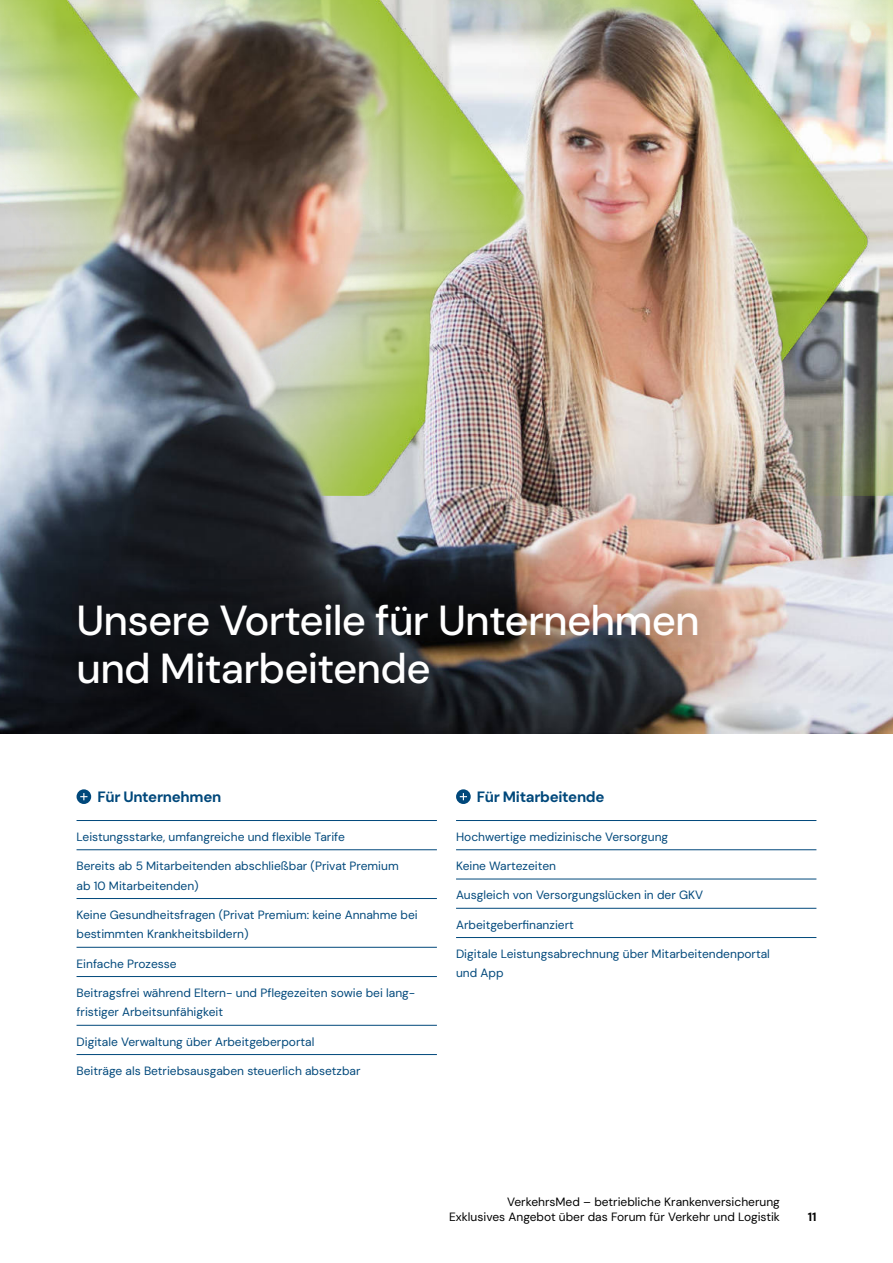
<style>
.page{position:relative;width:893px;height:1263px;background:#fff}
.page>*{position:absolute;margin:0;border:0;box-sizing:border-box;transform-origin:0 0}
.t1{font:500 42px/48px "DM Sans";letter-spacing:-.02em;color:#fff}
.t2{font:700 15px "DM Sans";letter-spacing:-.02em;color:#00487b}
.t3{font:12px/19.5px "DM Sans";color:#00487b}
.t4{font:12px/15px "DM Sans";color:#000;text-align:right}
.t5{font:700 12px "DM Sans";color:#000}
</style>
<div class="page">
<img style="left:0;top:496px;width:893px;height:237px">
<hr style="left:77px;top:820px;width:360px;height:1px;background:#00487b">
<hr style="left:77px;top:849px;width:360px;height:1px;background:#00487b">
<hr style="left:77px;top:898px;width:360px;height:1px;background:#00487b">
<hr style="left:77px;top:947px;width:360px;height:1px;background:#00487b">
<hr style="left:77px;top:976px;width:360px;height:1px;background:#00487b">
<hr style="left:77px;top:1025px;width:360px;height:1px;background:#00487b">
<hr style="left:77px;top:1054px;width:360px;height:1px;background:#00487b">
<div style="left:77px;top:789px;width:14px;height:15px;background:#00487b;border-radius:50%"></div>
<svg style="left:80px;top:793px;width:7px;height:7px"></svg>
<hr style="left:456px;top:820px;width:360px;height:1px;background:#00487b">
<hr style="left:456px;top:849px;width:360px;height:1px;background:#00487b">
<hr style="left:456px;top:879px;width:360px;height:1px;background:#00487b">
<hr style="left:456px;top:908px;width:360px;height:1px;background:#00487b">
<hr style="left:456px;top:937px;width:360px;height:1px;background:#00487b">
<svg style="left:456px;top:789px;width:15px;height:15px"></svg>
<svg style="left:460px;top:793px;width:7px;height:7px"></svg>
<img style="left:0;top:0;width:893px;height:496px">
<svg style="left:33px;top:561px;width:710px;height:168px;background:#393333"></svg>
<h1 class="t1" style="left:77px;top:596px;width:625px">Unsere Vorteile für Unternehmen und Mitarbeitende</h1>
<p class="t2" style="left:97px;top:788px;width:125px">Für Unternehmen</p>
<p class="t3" style="left:77px;top:827px;width:270px">Leistungsstarke, umfangreiche und flexible Tarife</p>
<p class="t3" style="left:77px;top:856px;width:324px">Bereits ab 5 Mitarbeitenden abschließbar (Privat Premium ab 10 Mitarbeitenden)</p>
<p class="t3" style="left:77px;top:905px;width:343px">Keine Gesundheitsfragen (Privat Premium: keine Annahme bei bestimmten Krankheitsbildern)</p>
<p class="t3" style="left:77px;top:954px;width:102px">Einfache Prozesse</p>
<p class="t3" style="left:77px;top:983px;width:340px">Beitragsfrei während Eltern- und Pflegezeiten sowie bei lang&shy;fristiger Arbeitsunfähigkeit</p>
<p class="t3" style="left:77px;top:1032px;width:239px">Digitale Verwaltung über Arbeitgeberportal</p>
<p class="t3" style="left:77px;top:1061px;width:285px">Beiträge als Betriebsausgaben steuerlich absetzbar</p>
<p class="t2" style="left:477px;top:788px;width:129px">Für Mitarbeitende</p>
<p class="t3" style="left:456px;top:827px;width:214px">Hochwertige medizinische Versorgung</p>
<p class="t3" style="left:456px;top:856px;width:101px">Keine Wartezeiten</p>
<p class="t3" style="left:456px;top:886px;width:249px">Ausgleich von Versorgungslücken in der GKV</p>
<p class="t3" style="left:456px;top:915px;width:119px">Arbeitgeberfinanziert</p>
<p class="t3" style="left:456px;top:944px;width:315px">Digitale Leistungsabrechnung über Mitarbeitendenportal und App</p>
<p class="t4" style="left:449px;top:1195px;width:332px">VerkehrsMed – betriebliche Krankenversicherung<br>Exklusives Angebot über das Forum für Verkehr und Logistik</p>
<p class="t5" style="left:808px;top:1210px;width:10px">11</p>
</div>
